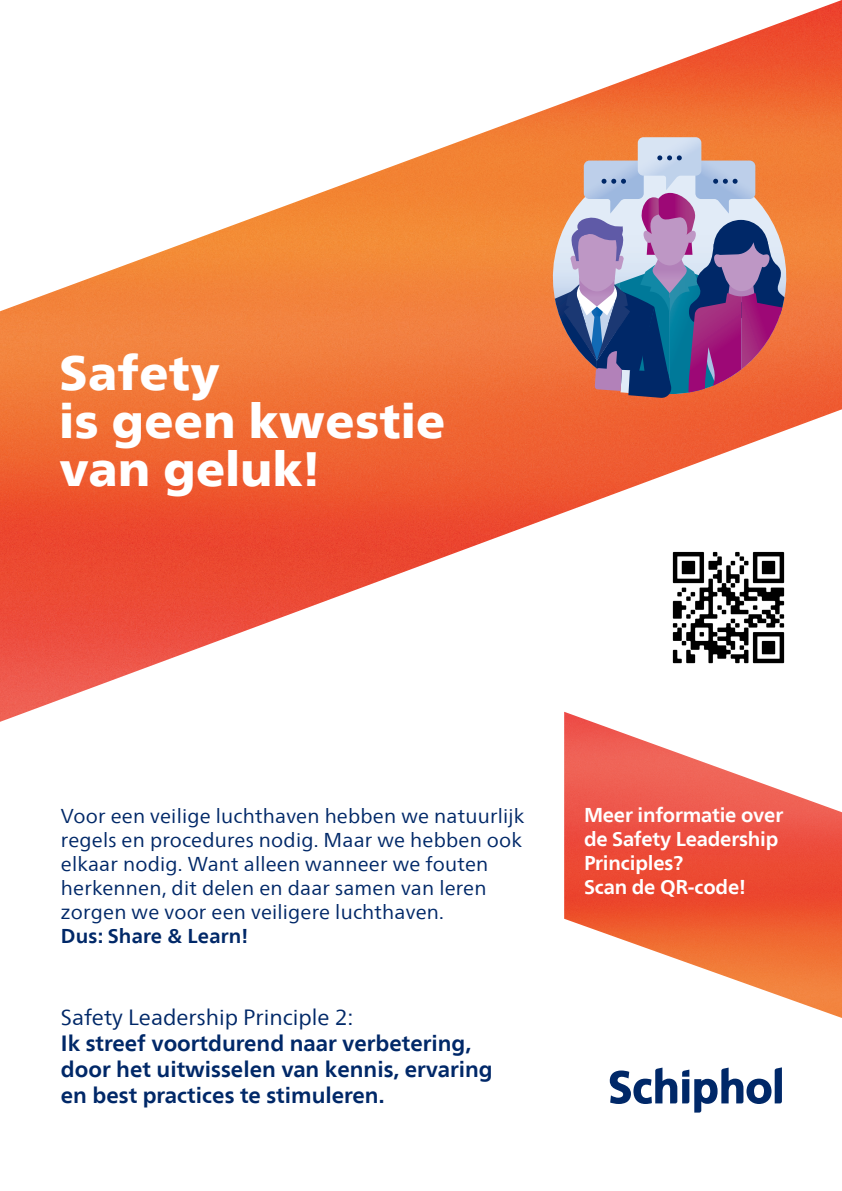
<style>
.page{position:relative;width:842px;height:1191px;background:#fff}
.page>*{position:absolute;margin:0;border:0;box-sizing:border-box;transform-origin:0 0}
.t1{font:900 48px/48px "Frutigerfor Schiphol";letter-spacing:.01em;color:#fff}
.t2{font:700 22px "Frutigerfor Schiphol";color:#002868}
.t3{font:22px "Frutigerfor Schiphol";color:#002868}
.t4{font:20px "Frutigerfor Schiphol";letter-spacing:.01em;color:#002868}
.t5{font:700 20px "Frutigerfor Schiphol";letter-spacing:-.01em;color:#fff}
.t6{font:700 20px "Frutigerfor Schiphol";letter-spacing:.01em;color:#002868}
</style>
<div class="page">
<img style="left:564px;top:722px;width:278px;height:296px">
<img style="left:0;top:0;width:842px;height:722px">
<svg style="left:610px;top:1067px;width:172px;height:45px"></svg>
<svg style="left:540px;top:161px;width:259px;height:246px;background:#f07537"></svg>
<svg style="left:553px;top:137px;width:233px;height:261px;background:#9b7f95"></svg>
<img style="left:659px;top:539px;width:138px;height:137px">
<p class="t1" style="left:60px;top:349px;width:162px">Safety</p>
<p class="t1" style="left:60px;top:397px;width:387px">is geen kwestie van geluk!</p>
<p class="t4" style="left:61px;top:804px;width:465px">Voor een veilige luchthaven hebben we natuurlijk</p>
<p class="t4" style="left:61px;top:828px;width:463px">regels en procedures nodig. Maar we hebben ook</p>
<p class="t4" style="left:61px;top:852px;width:429px">elkaar nodig. Want alleen wanneer we fouten</p>
<p class="t4" style="left:61px;top:876px;width:427px">herkennen, dit delen en daar samen van leren</p>
<p class="t4" style="left:61px;top:900px;width:384px">zorgen we voor een veiligere luchthaven.</p>
<p class="t6" style="left:61px;top:924px;width:189px">Dus: Share &amp; Learn!</p>
<p class="t3" style="left:61px;top:1004px;width:294px">Safety Leadership Principle 2:</p>
<p class="t2" style="left:61px;top:1030px;width:412px">Ik streef voortdurend naar verbetering,</p>
<p class="t2" style="left:61px;top:1056px;width:433px">door het uitwisselen van kennis, ervaring</p>
<p class="t2" style="left:61px;top:1082px;width:325px">en best practices te stimuleren.</p>
<p class="t5" style="left:584px;top:803px;width:201px">Meer informatie over</p>
<p class="t5" style="left:584px;top:827px;width:196px">de Safety Leadership</p>
<p class="t5" style="left:584px;top:851px;width:101px">Principles?</p>
<p class="t5" style="left:584px;top:875px;width:163px">Scan de QR-code!</p>
</div>
